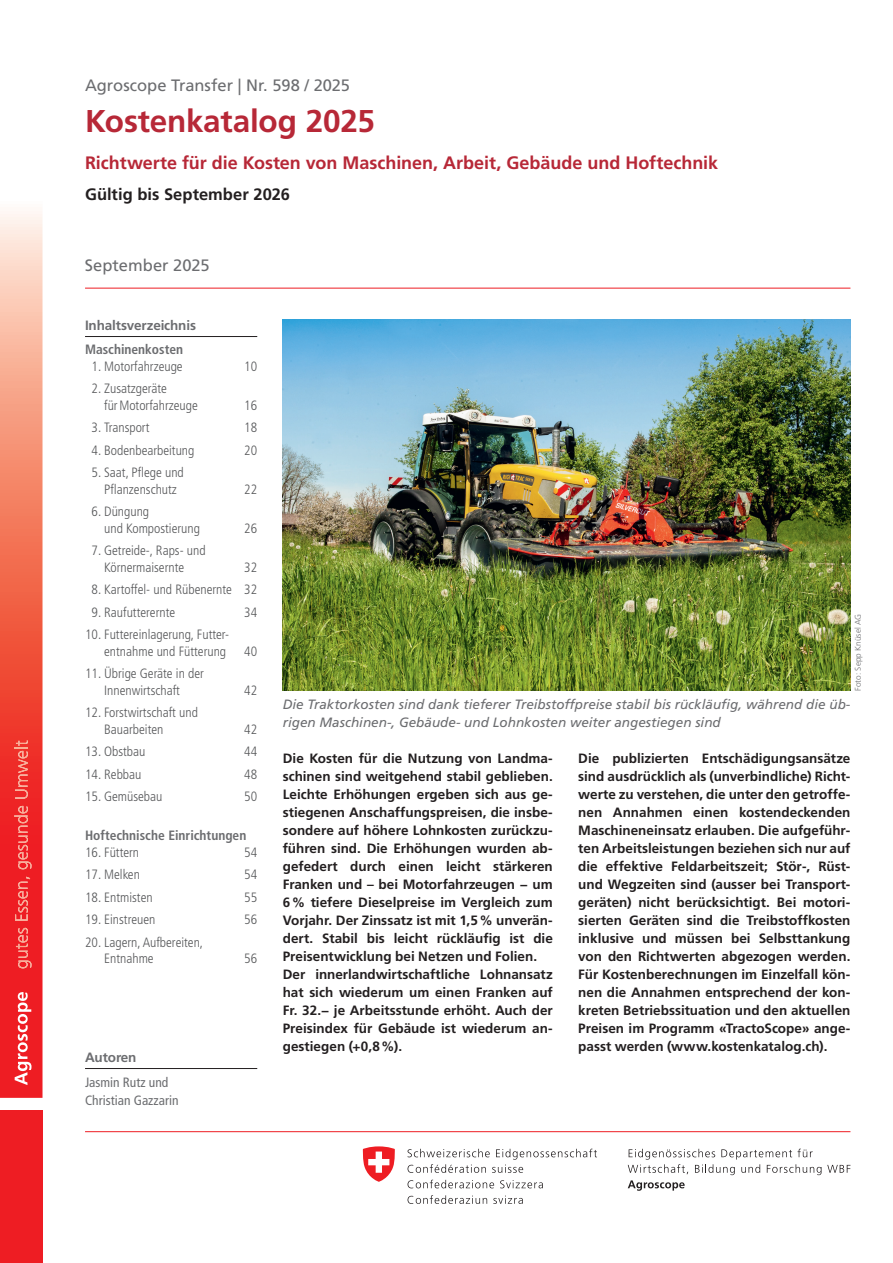
<style>
.page{position:relative;width:893px;height:1263px;background:#fff}
.page>*{position:absolute;margin:0;border:0;box-sizing:border-box;transform-origin:0 0}
.t1{font:700 31.5px "Frutiger LT Std";letter-spacing:-.005em;color:#b72837}
.t2{font:700 18px "Frutiger LT Std";color:#b72837}
.t3{font:16.5px "Frutiger LT Std";color:#6c6d70}
.t4{font:700 16.5px "Frutiger LT Std";letter-spacing:.005em;color:#231f20}
.t5{font:700 13.5px/18px "Frutiger LT Std";color:#231f20}
.t6{font:300 condensed 13.5px/16.5px "Frutiger LT Std";color:#57585a}
.t7{font:italic 13.5px/18px "Frutiger LT Std";color:#6c6d70}
.t8{font:700 condensed 13.5px "Frutiger LT Std";color:#6c6d70}
.t9{font:condensed 13.5px/18px "Frutiger LT Std";color:#6c6d70}
.t10{font:700 13.5px "Frutiger LT Std";letter-spacing:-.01em;color:#6c6d70}
.t11{font:300 8.25px "Frutiger LT Std";color:#6c6d70}
</style>
<div class="page">
<svg style="left:827px;top:1165px;width:23px;height:8px"></svg>
<svg style="left:628px;top:1149px;width:193px;height:42px"></svg>
<svg style="left:408px;top:1149px;width:189px;height:24px"></svg>
<svg style="left:408px;top:1180px;width:86px;height:8px"></svg>
<svg style="left:500px;top:1180px;width:43px;height:8px"></svg>
<svg style="left:408px;top:1195px;width:79px;height:9px"></svg>
<svg style="left:493px;top:1195px;width:30px;height:9px"></svg>
<svg style="left:363px;top:1146px;width:32px;height:36px"></svg>
<hr style="left:85px;top:1131px;width:765px;height:1px;background:#ee1d23">
<hr style="left:85px;top:1068px;width:172px;height:1px;background:#231f20">
<hr style="left:85px;top:288px;width:765px;height:1px;background:#ee1d23">
<img style="left:283px;top:320px;width:567px;height:371px">
<hr style="left:85px;top:336px;width:172px;height:1px;background:#231f20">
<svg style="left:1px;top:211px;width:42px;height:887px;background:#f36b5c"></svg>
<div style="left:0;top:1110px;width:43px;height:153px;background:#ee1d23"></div>
<svg style="left:15px;top:992px;width:17px;height:93px"></svg>
<svg style="left:16px;top:928px;width:16px;height:40px"></svg>
<svg style="left:15px;top:877px;width:15px;height:44px"></svg>
<svg style="left:14px;top:806px;width:18px;height:63px"></svg>
<svg style="left:14px;top:740px;width:14px;height:59px"></svg>
<svg style="left:0;top:18px;width:1px;height:1080px"></svg>
<p class="t3" style="left:85px;top:76px;width:266px">Agroscope Transfer | Nr. 598 / 2025</p>
<h1 class="t1" style="left:85px;top:102px;width:292px">Kostenkatalog 2025</h1>
<h2 class="t2" style="left:85px;top:152px;width:635px">Richtwerte für die Kosten von Maschinen, Arbeit, Gebäude und Hoftechnik</h2>
<p class="t4" style="left:85px;top:185px;width:207px">Gültig bis September 2026</p>
<p class="t3" style="left:85px;top:256px;width:126px">September 2025</p>
<p class="t10" style="left:85px;top:317px;width:112px">Inhaltsverzeichnis</p>
<p class="t8" style="left:85px;top:341px;width:100px">Maschinenkosten</p>
<p class="t6" style="left:92px;top:358px;width:93px">1. Motorfahrzeuge</p>
<p class="t6" style="left:244px;top:358px;width:14px">10</p>
<p class="t6" style="left:104px;top:380px;width:95px;text-indent:-13px">2. Zusatzgeräte fürMotorfahrzeuge</p>
<p class="t6" style="left:244px;top:397px;width:14px">16</p>
<p class="t6" style="left:92px;top:419px;width:59px">3. Transport</p>
<p class="t6" style="left:244px;top:419px;width:14px">18</p>
<p class="t6" style="left:92px;top:442px;width:104px">4. Bodenbearbeitung</p>
<p class="t6" style="left:244px;top:442px;width:14px">20</p>
<p class="t6" style="left:92px;top:464px;width:94px;text-align:center">5. Saat, Pflege und<br>Pflanzenschutz</p>
<p class="t6" style="left:244px;top:481px;width:14px">22</p>
<p class="t6" style="left:104px;top:503px;width:97px;text-indent:-13px">6. Düngung<br>und Kompostierung</p>
<p class="t6" style="left:244px;top:520px;width:14px">26</p>
<p class="t6" style="left:104px;top:542px;width:103px;text-indent:-13px">7. Getreide-, Raps- und<br>Körnermaisernte</p>
<p class="t6" style="left:244px;top:559px;width:14px">32</p>
<p class="t6" style="left:92px;top:581px;width:167px">8. Kartoffel- und Rübenernte 32</p>
<p class="t6" style="left:92px;top:604px;width:85px">9. Raufutterernte</p>
<p class="t6" style="left:244px;top:604px;width:14px">34</p>
<p class="t6" style="left:85px;top:626px;width:144px;text-align:right">10. Futtereinlagerung, Futter&shy;entnahme und Fütterung</p>
<p class="t6" style="left:244px;top:643px;width:14px">40</p>
<p class="t6" style="left:85px;top:665px;width:120px;text-align:center">11. Übrige Geräte in der<br>Innenwirtschaft</p>
<p class="t6" style="left:104px;top:704px;width:95px;text-indent:-19px">12. Forstwirtschaft und<br>Bauarbeiten</p>
<p class="t6" style="left:244px;top:682px;width:14px">42</p>
<p class="t6" style="left:244px;top:721px;width:14px">42</p>
<p class="t6" style="left:85px;top:743px;width:62px">13. Obstbau</p>
<p class="t6" style="left:244px;top:743px;width:14px">44</p>
<p class="t6" style="left:85px;top:766px;width:58px">14. Rebbau</p>
<p class="t6" style="left:244px;top:766px;width:14px">48</p>
<p class="t6" style="left:85px;top:788px;width:79px">15. Gemüsebau</p>
<p class="t6" style="left:244px;top:788px;width:14px">50</p>
<p class="t8" style="left:85px;top:827px;width:163px">Hoftechnische Einrichtungen</p>
<p class="t6" style="left:85px;top:844px;width:56px">16. Füttern</p>
<p class="t6" style="left:244px;top:844px;width:14px">54</p>
<p class="t6" style="left:85px;top:866px;width:56px">17. Melken</p>
<p class="t6" style="left:244px;top:866px;width:14px">54</p>
<p class="t6" style="left:85px;top:889px;width:69px">18. Entmisten</p>
<p class="t6" style="left:244px;top:889px;width:14px">55</p>
<p class="t6" style="left:85px;top:911px;width:72px">19. Einstreuen</p>
<p class="t6" style="left:244px;top:911px;width:14px">56</p>
<p class="t6" style="left:104px;top:934px;width:100px;text-indent:-19px">20. Lagern, Aufbereiten,<br>Entnahme</p>
<p class="t6" style="left:244px;top:950px;width:14px">56</p>
<p class="t10" style="left:85px;top:1049px;width:53px">Autoren</p>
<p class="t9" style="left:85px;top:1073px;width:95px">Jasmin Rutz und<br>Christian Gazzarin</p>
<p class="t11" style="left:853px;top:691px;width:79px;rotate:-90deg">Foto: Sepp Knüsel AG</p>
<p class="t7" style="left:283px;top:695px;width:569px">Die Traktorkosten sind dank tieferer Treibstoffpreise stabil bis rückläufig, während die üb&shy;rigen Maschinen-, Gebäude- und Lohnkosten weiter angestiegen sind</p>
<p class="t5" style="left:283px;top:749px;width:272px">Die Kosten für die Nutzung von Landma&shy;schinen sind weitgehend stabil geblieben.<br>Leichte Erhöhungen ergeben sich aus ge&shy;stiegenen Anschaffungspreisen, die insbe&shy;sondere auf höhere Lohnkosten zurückzu&shy;führen sind. Die Erhöhungen wurden ab&shy;gefedert durch einen leicht stärkeren Franken und – bei Motorfahrzeugen − um 6% tiefere Dieselpreise im Vergleich zum Vorjahr. Der Zinssatz ist mit 1,5% unverän&shy;dert. Stabil bis leicht rückläufig ist die Preisentwicklung bei Netzen und Folien.<br>Der innerlandwirtschaftliche Lohnansatz hat sich wiederum um einen Franken auf Fr. 32.− je Arbeitsstunde erhöht. Auch der Preisindex für Gebäude ist wiederum an&shy;gestiegen (+0,8%).</p>
<p class="t5" style="left:578px;top:749px;width:274px;text-align:justify">Die publizierten Entschädigungsansätze sind ausdrücklich als (unverbindliche) Richt&shy;werte zu verstehen, die unter den getroffe&shy;nen Annahmen einen kostendeckenden Maschineneinsatz erlauben. Die aufgeführ&shy;ten Arbeitsleistungen beziehen sich nur auf die effektive Feldarbeitszeit; Stör-, Rüst&shy;und Wegzeiten sind (ausser bei Transport&shy;geräten) nicht berücksichtigt. Bei motori&shy;sierten Geräten sind die Treibstoffkosten inklusive und müssen bei Selbsttankung von den Richtwerten abgezogen werden.<br>Für Kostenberechnungen im Einzelfall kön&shy;nen die Annahmen entsprechend der kon&shy;kreten Betriebssituation und den aktuellen Preisen im Programm «TractoScope» ange&shy;passt werden (www.kostenkatalog.ch).</p>
</div>
